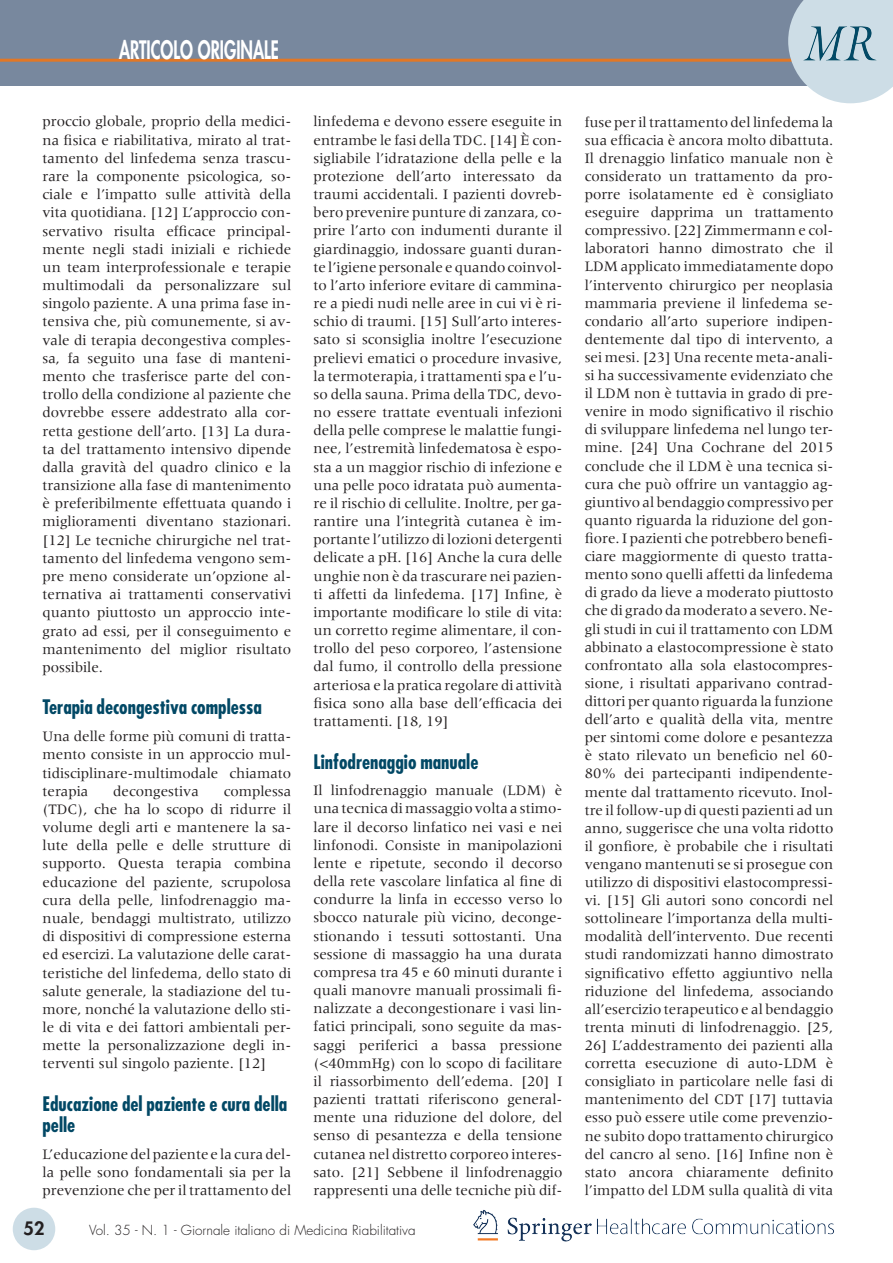
<style>
.page{position:relative;width:893px;height:1263px;background:#fff}
.page>*{position:absolute;margin:0;border:0;box-sizing:border-box;transform-origin:0 0}
.t1{font:800 24.75px "Futura";color:#fff;scale:.67 1}
.t2{font:700 condensed 19.5px/21.1px "Futura";color:#024865}
.t3{font:800 18px "Futura";color:#231f20}
.t4{font:15px/18.1px "Meridien";color:#231f20;text-align:justify}
.t5{font:300 13.5px "Futura";color:#231f20}
</style>
<div class="page">
<div style="left:0;top:0;width:893px;height:85px;background:#78889e"></div>
<hr style="left:0;top:59px;width:804px;height:3px;background:#e27725">
<svg style="left:788px;top:0;width:105px;height:103px;background:#c1d2dc"></svg>
<img style="left:473px;top:1210px;width:361px;height:32px">
<div style="left:13px;top:1208px;width:42px;height:42px;background:#cddde6;border-radius:50%"></div>
<h1 class="t1" style="left:119px;top:33px;width:240px">ARTICOLO ORIGINALE</h1>
<p class="t4" style="left:43px;top:113px;width:250px">proccio globale, proprio della medici&shy;na fisica e riabilitativa, mirato al trat&shy;tamento del linfedema senza trascu&shy;rare la componente psicologica, so&shy;ciale e l’impatto sulle attività della vita quotidiana. [12] L’approccio con&shy;servativo risulta efficace principal&shy;mente negli stadi iniziali e richiede un team interprofessionale e terapie multimodali da personalizzare sul singolo paziente. A una prima fase in&shy;tensiva che, più comunemente, si av&shy;vale di terapia decongestiva comples&shy;sa, fa seguito una fase di manteni&shy;mento che trasferisce parte del con&shy;trollo della condizione al paziente che dovrebbe essere addestrato alla cor&shy;retta gestione dell’arto. [13] La dura&shy;ta del trattamento intensivo dipende dalla gravità del quadro clinico e la transizione alla fase di mantenimento è preferibilmente effettuata quando i miglioramenti diventano stazionari. [12] Le tecniche chirurgiche nel trat&shy;tamento del linfedema vengono sem&shy;pre meno considerate un’opzione al&shy;ternativa ai trattamenti conservativi quanto piuttosto un approccio inte&shy;grato ad essi, per il conseguimento e mantenimento del miglior risultato possibile.</p>
<h2 class="t2" style="left:43px;top:697px;width:221px">Terapia decongestiva complessa</h2>
<p class="t4" style="left:43px;top:727px;width:250px">Una delle forme più comuni di tratta&shy;mento consiste in un approccio mul&shy;tidisciplinare-multimodale chiamato terapia</p>
<p class="t4" style="left:43px;top:782px;width:250px;text-indent:181px">complessa (TDC), che ha lo scopo di ridurre il volume degli arti e mantenere la sa&shy;lute della pelle e delle strutture di supporto. Questa terapia combina educazione del paziente, scrupolosa cura della pelle, linfodrenaggio ma&shy;nuale, bendaggi multistrato, utilizzo di dispositivi di compressione esterna ed esercizi. La valutazione delle carat&shy;teristiche del linfedema, dello stato di salute generale, la stadiazione del tu&shy;more, nonché la valutazione dello sti&shy;le di vita e dei fattori ambientali per&shy;mette la personalizzazione degli in&shy;terventi sul singolo paziente. [12]</p>
<h2 class="t2" style="left:43px;top:1093px;width:246px">Educazione del paziente e cura della pelle</h2>
<p class="t4" style="left:43px;top:1144px;width:250px">L’educazione del paziente e la cura del&shy;la pelle sono fondamentali sia per la prevenzione che per il trattamento del</p>
<p class="t4" style="left:113px;top:782px;width:87px">decongestiva</p>
<p class="t4" style="left:314px;top:113px;width:250px">linfedema e devono essere eseguite in entrambe le fasi della TDC. [14] È con&shy;sigliabile l’idratazione della pelle e la protezione dell’arto interessato da traumi accidentali. I pazienti dovreb&shy;bero prevenire punture di zanzara, co&shy;prire l’arto con indumenti durante il giardinaggio, indossare guanti duran&shy;te l’igiene personale e quando coinvol&shy;to l’arto inferiore evitare di cammina&shy;re a piedi nudi nelle aree in cui vi è ri&shy;schio di traumi. [15] Sull’arto interes&shy;sato si sconsiglia inoltre l’esecuzione prelievi ematici o procedure invasive, la termoterapia, i trattamenti spa e l’u&shy;so della sauna. Prima della TDC, devo&shy;no essere trattate eventuali infezioni della pelle comprese le malattie fungi&shy;nee, l’estremità linfedematosa è espo&shy;sta a un maggior rischio di infezione e una pelle poco idratata può aumenta&shy;re il rischio di cellulite. Inoltre, per ga&shy;rantire una l’integrità cutanea è im&shy;portante l’utilizzo di lozioni detergenti delicate a pH. [16] Anche la cura delle unghie non è da trascurare nei pazien&shy;ti affetti da linfedema. [17] Infine, è importante modificare lo stile di vita: un corretto regime alimentare, il con&shy;trollo del peso corporeo, l’astensione dal fumo, il controllo della pressione arteriosa e la pratica regolare di attività fisica sono alla base dell’efficacia dei trattamenti. [18, 19]</p>
<h2 class="t2" style="left:314px;top:751px;width:166px">Linfodrenaggio manuale</h2>
<p class="t4" style="left:314px;top:781px;width:250px">Il linfodrenaggio manuale (LDM) è una tecnica di massaggio volta a stimo&shy;lare il decorso linfatico nei vasi e nei linfonodi. Consiste in manipolazioni lente e ripetute, secondo il decorso della rete vascolare linfatica al fine di condurre la linfa in eccesso verso lo sbocco naturale più vicino, deconge&shy;stionando i tessuti sottostanti. Una sessione di massaggio ha una durata compresa tra 45 e 60 minuti durante i quali manovre manuali prossimali fi&shy;nalizzate a decongestionare i vasi lin&shy;fatici principali, sono seguite da mas&shy;saggi periferici a bassa pressione (&lt;40mmHg) con lo scopo di facilitare il riassorbimento dell’edema. [20] I pazienti trattati riferiscono general&shy;mente una riduzione del dolore, del senso di pesantezza e della tensione cutanea nel distretto corporeo interes&shy;sato. [21] Sebbene il linfodrenaggio rappresenti una delle tecniche più dif-</p>
<p class="t3" style="left:24px;top:1216px;width:22px">52</p>
<p class="t5" style="left:89px;top:1221px;width:328px">Vol. 35 - N. 1 - Giornale italiano di Medicina Riabilitativa</p>
<p class="t4" style="left:585px;top:113px;width:250px">fuse per il trattamento del linfedema la sua efficacia è ancora molto dibattuta.<br>Il drenaggio linfatico manuale non è considerato un trattamento da pro&shy;porre isolatamente ed è consigliato eseguire dapprima un trattamento compressivo. [22] Zimmermann e col&shy;laboratori hanno dimostrato che il LDM applicato immediatamente dopo l’intervento chirurgico per neoplasia mammaria previene il linfedema se&shy;condario all’arto superiore indipen&shy;dentemente dal tipo di intervento, a sei mesi. [23] Una recente meta-anali&shy;si ha successivamente evidenziato che il LDM non è tuttavia in grado di pre&shy;venire in modo significativo il rischio di sviluppare linfedema nel lungo ter&shy;mine. [24] Una Cochrane del 2015 conclude che il LDM è una tecnica si&shy;cura che può offrire un vantaggio ag&shy;giuntivo al bendaggio compressivo per quanto riguarda la riduzione del gon&shy;fiore. I pazienti che potrebbero benefi&shy;ciare maggiormente di questo tratta&shy;mento sono quelli affetti da linfedema di grado da lieve a moderato piuttosto che di grado da moderato a severo. Ne&shy;gli studi in cui il trattamento con LDM abbinato a elastocompressione è stato confrontato alla sola elastocompres&shy;sione, i risultati apparivano contrad&shy;dittori per quanto riguarda la funzione dell’arto e qualità della vita, mentre per sintomi come dolore e pesantezza è stato rilevato un beneficio nel 60- 80% dei partecipanti indipendente&shy;mente dal trattamento ricevuto. Inol&shy;tre il follow-up di questi pazienti ad un anno, suggerisce che una volta ridotto il gonfiore, è probabile che i risultati vengano mantenuti se si prosegue con utilizzo di dispositivi elastocompressi&shy;vi. [15] Gli autori sono concordi nel sottolineare l’importanza della multi&shy;modalità dell’intervento. Due recenti studi randomizzati hanno dimostrato significativo effetto aggiuntivo nella riduzione del linfedema, associando all’esercizio terapeutico e al bendaggio trenta minuti di linfodrenaggio. [25, 26] L’addestramento dei pazienti alla corretta esecuzione di auto-LDM è consigliato in particolare nelle fasi di mantenimento del CDT [17] tuttavia esso può essere utile come prevenzio&shy;ne subito dopo trattamento chirurgico del cancro al seno. [16] Infine non è stato ancora chiaramente definito l’impatto del LDM sulla qualità di vita</p>
</div>
